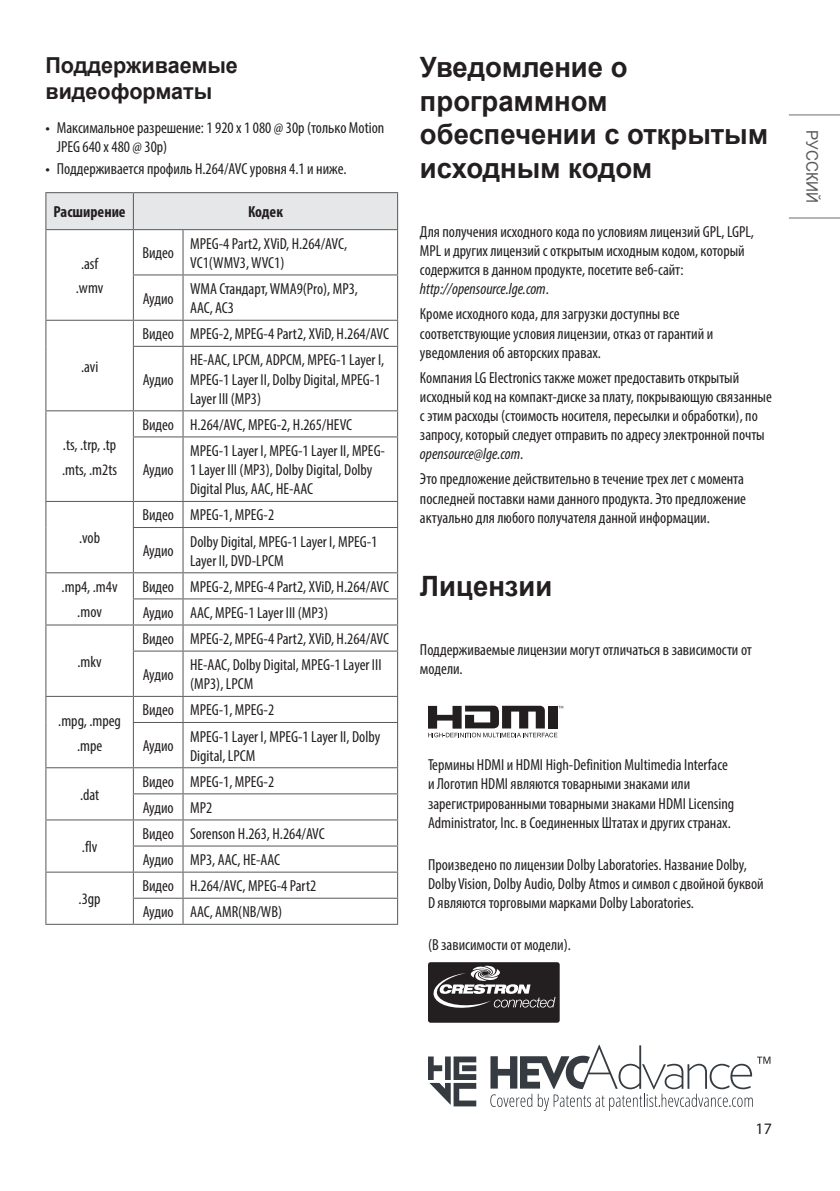
<style>
.page{position:relative;width:840px;height:1191px;background:#fff}
.page>*{position:absolute;margin:0;border:0;box-sizing:border-box;transform-origin:0 0}
.Title_1{font:700 28px/33.6px "Arial";color:#231f20}
.Title_2{font:700 22px/26.4px "Arial";color:#231f20}
.Body{font:condensed 16px/19.2px "Myriad Pro";color:#231f20}
.Body_Center{font:condensed 16px "Myriad Pro";color:#231f20}
.Body_Bold_Center{font:700 condensed 16px "Myriad Pro";color:#231f20}
.t1{font:16px "Arial";color:#57585a;scale:.95 1}
.t2{font:16px "Myriad Pro";color:#231f20}
.s1{font-family:"LG Smart";font-stretch:normal}
.s2{font-style:italic}
</style>
<div class="page">
<hr style="left:788px;top:217px;width:51px;height:1px;background:#6c6d70">
<hr style="left:788px;top:114px;width:51px;height:1px;background:#6c6d70">
<hr style="left:45px;top:767px;width:88px;height:1px;background:#57585a">
<hr style="left:133px;top:767px;width:50px;height:1px;background:#57585a">
<hr style="left:183px;top:767px;width:215px;height:1px;background:#57585a">
<svg style="left:45px;top:768px;width:353px;height:155px"></svg>
<hr style="left:45px;top:923px;width:88px;height:1px;background:#57585a">
<hr style="left:133px;top:923px;width:50px;height:1px;background:#57585a">
<hr style="left:183px;top:923px;width:215px;height:1px;background:#57585a">
<hr style="left:45px;top:192px;width:88px;height:1px;background:#57585a">
<hr style="left:133px;top:192px;width:50px;height:1px;background:#57585a">
<hr style="left:183px;top:192px;width:215px;height:1px;background:#57585a">
<svg style="left:45px;top:193px;width:353px;height:529px"></svg>
<hr style="left:45px;top:722px;width:1px;height:45px;background:#57585a">
<hr style="left:133px;top:722px;width:50px;height:1px;background:#57585a">
<hr style="left:133px;top:723px;width:1px;height:44px;background:#57585a">
<hr style="left:183px;top:722px;width:215px;height:1px;background:#57585a">
<hr style="left:182px;top:723px;width:1px;height:44px;background:#57585a">
<hr style="left:397px;top:723px;width:1px;height:44px;background:#57585a">
<svg style="left:428px;top:705px;width:135px;height:32px"></svg>
<div style="left:428px;top:962px;width:131px;height:60px;background:#231f20;border-radius:3px"></div>
<svg style="left:433px;top:965px;width:122px;height:43px"></svg>
<svg style="left:428px;top:1056px;width:48px;height:50px"></svg>
<svg style="left:490px;top:1044px;width:280px;height:67px"></svg>
<p class="Title_2" style="left:45px;top:52px;width:194px">Поддерживаемые видеоформаты</p>
<p class="Body" style="left:57px;top:117px;width:329px;text-indent:-11px"><span class="s1">•</span> Максимальное разрешение: 1 920 x 1 080 @ 30p (только Motion<br>JPEG 640 x 480 @ 30p)</p>
<p class="Body" style="left:45px;top:159px;width:302px"><span class="s1">•</span> Поддерживается профиль H.264/AVC уровня 4.1 и ниже.</p>
<p class="Body_Bold_Center" style="left:54px;top:202px;width:73px">Расширение</p>
<p class="Body_Bold_Center" style="left:248px;top:202px;width:36px">Кодек</p>
<p class="Body_Center" style="left:81px;top:253px;width:19px">.asf</p>
<p class="Body_Center" style="left:76px;top:278px;width:29px">.wmv</p>
<p class="Body_Center" style="left:142px;top:243px;width:33px">Видео</p>
<p class="Body" style="left:190px;top:234px;width:158px">MPEG-4 Part2, XViD, H.264/AVC,<br>VC1(WMV3, WVC1)</p>
<p class="Body_Center" style="left:143px;top:289px;width:32px">Аудио</p>
<p class="Body" style="left:190px;top:279px;width:169px">WMA Стандарт, WMA9(Pro), MP3,<br>AAC, AC3</p>
<p class="Body_Center" style="left:81px;top:356px;width:19px">.avi</p>
<p class="Body_Center" style="left:63px;top:435px;width:55px">.ts, .trp, .tp</p>
<p class="Body_Center" style="left:62px;top:459px;width:56px">.mts, .m2ts</p>
<p class="Body_Center" style="left:79px;top:528px;width:22px">.vob</p>
<p class="Body_Center" style="left:62px;top:577px;width:57px">.mp4, .m4v</p>
<p class="Body_Center" style="left:77px;top:602px;width:26px">.mov</p>
<p class="Body_Center" style="left:77px;top:651px;width:26px">.mkv</p>
<p class="Body_Center" style="left:58px;top:710px;width:64px">.mpg, .mpeg</p>
<p class="Body_Center" style="left:77px;top:735px;width:27px">.mpe</p>
<p class="Body_Center" style="left:80px;top:785px;width:21px">.dat</p>
<p class="Body_Center" style="left:82px;top:837px;width:17px">.flv</p>
<p class="Body_Center" style="left:79px;top:889px;width:24px">.3gp</p>
<p class="Body_Center" style="left:142px;top:324px;width:33px">Видео</p>
<p class="Body" style="left:190px;top:324px;width:200px">MPEG-2, MPEG-4 Part2, XViD, H.264/AVC</p>
<p class="Body_Center" style="left:143px;top:369px;width:32px">Аудио</p>
<p class="Body" style="left:190px;top:350px;width:196px">HE-AAC, LPCM, ADPCM, MPEG-1 Layer I,<br>MPEG-1 Layer II, Dolby Digital, MPEG-1<br>Layer III (MP3)</p>
<p class="Body_Center" style="left:142px;top:415px;width:33px">Видео</p>
<p class="Body" style="left:190px;top:415px;width:164px">H.264/AVC, MPEG-2, H.265/HEVC</p>
<p class="Body_Center" style="left:143px;top:460px;width:32px">Аудио</p>
<p class="Body" style="left:190px;top:441px;width:196px">MPEG-1 Layer I, MPEG-1 Layer II, MPEG-<br>1 Layer III (MP3), Dolby Digital, Dolby<br>Digital Plus, AAC, HE-AAC</p>
<p class="Body_Center" style="left:142px;top:505px;width:33px">Видео</p>
<p class="Body" style="left:190px;top:505px;width:86px">MPEG-1, MPEG-2</p>
<p class="Body_Center" style="left:143px;top:541px;width:32px">Аудио</p>
<p class="Body" style="left:190px;top:531px;width:189px">Dolby Digital, MPEG-1 Layer I, MPEG-1<br>Layer II, DVD-LPCM</p>
<p class="Body_Center" style="left:142px;top:577px;width:33px">Видео</p>
<p class="Body" style="left:190px;top:577px;width:200px">MPEG-2, MPEG-4 Part2, XViD, H.264/AVC</p>
<p class="Body_Center" style="left:143px;top:603px;width:32px">Аудио</p>
<p class="Body" style="left:190px;top:603px;width:139px">AAC, MPEG-1 Layer III (MP3)</p>
<p class="Body_Center" style="left:142px;top:629px;width:33px">Видео</p>
<p class="Body" style="left:190px;top:629px;width:200px">MPEG-2, MPEG-4 Part2, XViD, H.264/AVC</p>
<p class="Body_Center" style="left:143px;top:665px;width:32px">Аудио</p>
<p class="Body" style="left:190px;top:655px;width:193px">HE-AAC, Dolby Digital, MPEG-1 Layer III (MP3), LPCM</p>
<p class="Body_Center" style="left:142px;top:700px;width:33px">Видео</p>
<p class="Body" style="left:190px;top:700px;width:86px">MPEG-1, MPEG-2</p>
<p class="Body_Center" style="left:143px;top:736px;width:32px">Аудио</p>
<p class="Body" style="left:190px;top:726px;width:191px">MPEG-1 Layer I, MPEG-1 Layer II, Dolby<br>Digital, LPCM</p>
<p class="Body_Center" style="left:142px;top:772px;width:33px">Видео</p>
<p class="Body" style="left:190px;top:771px;width:86px">MPEG-1, MPEG-2</p>
<p class="Body_Center" style="left:143px;top:798px;width:32px">Аудио</p>
<p class="Body" style="left:190px;top:798px;width:24px">MP2</p>
<p class="Body_Center" style="left:142px;top:824px;width:33px">Видео</p>
<p class="Body" style="left:190px;top:824px;width:136px">Sorenson H.263, H.264/AVC</p>
<p class="Body_Center" style="left:143px;top:850px;width:32px">Аудио</p>
<p class="Body" style="left:190px;top:850px;width:91px">MP3, AAC, HE-AAC</p>
<p class="Body_Center" style="left:142px;top:876px;width:33px">Видео</p>
<p class="Body" style="left:190px;top:876px;width:128px">H.264/AVC, MPEG-4 Part2</p>
<p class="Body_Center" style="left:143px;top:902px;width:32px">Аудио</p>
<p class="Body" style="left:190px;top:902px;width:93px">AAC, AMR(NB/WB)</p>
<p class="Title_1" style="left:420px;top:51px;width:349px">Уведомление о программном обеспечении с открытым исходным кодом</p>
<p class="Body" style="left:420px;top:222px;width:335px">Для получения исходного кода по условиям лицензий GPL, LGPL, MPL и других лицензий с открытым исходным кодом, который содержится в данном продукте, посетите веб-сайт: <span class="s2">http://opensource.lge.com</span>.</p>
<p class="Body" style="left:420px;top:304px;width:294px">Кроме исходного кода, для загрузки доступны все соответствующие условия лицензии, отказ от гарантий и уведомления об авторских правах.</p>
<p class="Body" style="left:420px;top:367px;width:353px">Компания LG Electronics также может предоставить открытый исходный код на компакт-диске за плату, покрывающую связанные с этим расходы (стоимость носителя, пересылки и обработки), по запросу, который следует отправить по адресу электронной почты <span class="s2">opensource@lge.com</span>.</p>
<p class="Body" style="left:420px;top:469px;width:327px">Это предложение действительно в течение трех лет с момента последней поставки нами данного продукта. Это предложение актуально для любого получателя данной информации.</p>
<p class="Title_1" style="left:420px;top:570px;width:134px">Лицензии</p>
<p class="Body" style="left:420px;top:640px;width:333px">Поддерживаемые лицензии могут отличаться в зависимости от модели.</p>
<p class="Body" style="left:428px;top:755px;width:308px">Термины HDMI и HDMI High-Definition Multimedia Interface и Логотип HDMI являются товарными знаками или зарегистрированными товарными знаками HDMI Licensing Administrator, Inc. в Соединенных Штатах и других странах.</p>
<p class="Body" style="left:428px;top:855px;width:337px">Произведено по лицензии Dolby Laboratories. Название Dolby,<br>Dolby Vision, Dolby Audio, Dolby Atmos и символ с двойной буквой<br>D являются торговыми марками Dolby Laboratories.</p>
<p class="Body" style="left:428px;top:935px;width:144px">(В зависимости от модели).</p>
<p class="t1" style="left:822px;top:130px;width:77px;rotate:90deg">РУССКИЙ</p>
<p class="t2" style="left:755px;top:1119px;width:18px">17</p>
</div>
